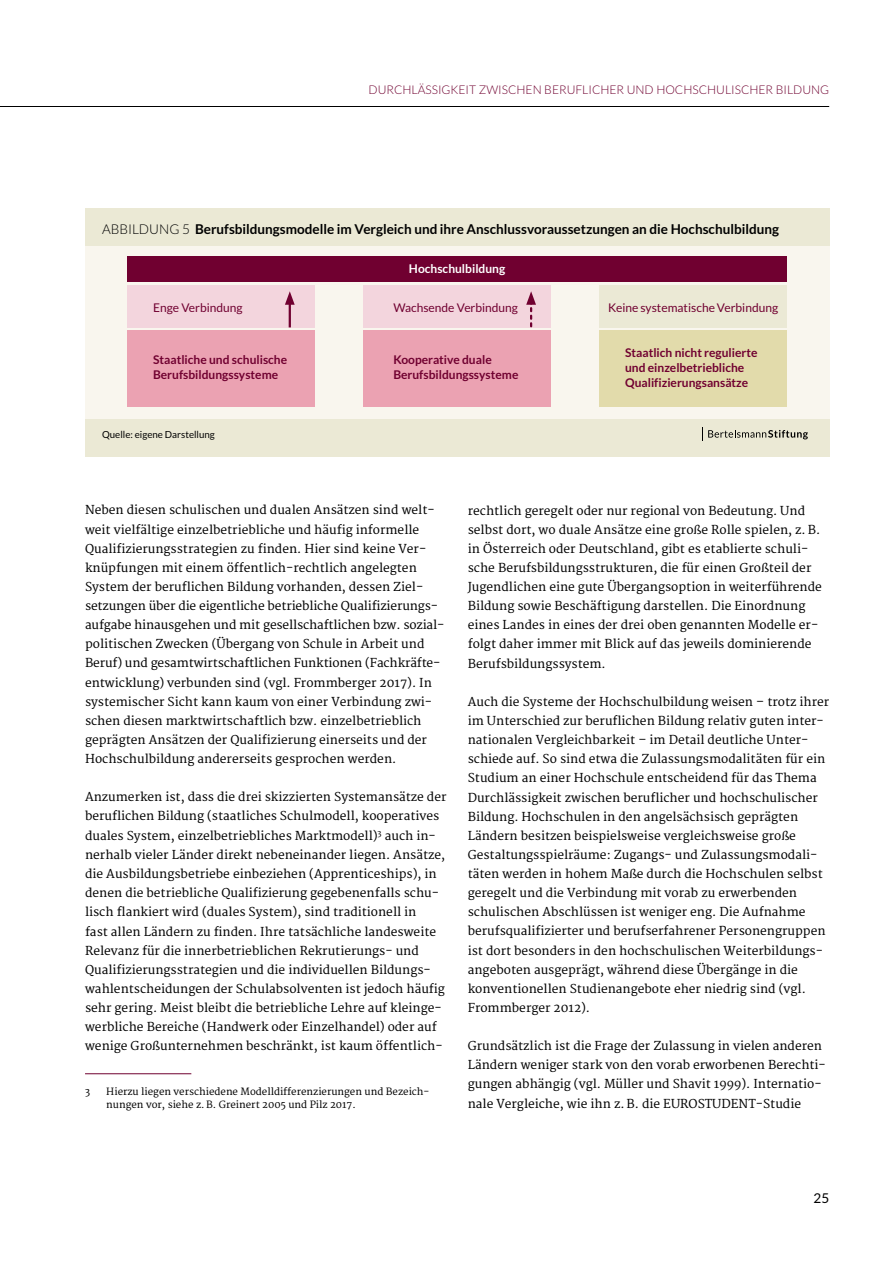
<style>
.page{position:relative;width:893px;height:1263px;background:#fff}
.page>*{position:absolute;margin:0;border:0;box-sizing:border-box;transform-origin:0 0}
.t1{font:700 13.5px "Lato";color:#000}
.t2{font:13.5px "Lato";color:#000}
.t3{font:12px/19.2px "Merriweather";color:#000}
.t4{font:700 12px/15px "Lato";color:#700030}
.t5{font:12px "Lato";color:#700030}
.t6{font:300 12px "Lato";color:#700030}
.t7{font:700 12px "Lato";color:#fff}
.t8{font:9.75px/12.8px "Merriweather";color:#000}
.t9{font:9.75px "Lato";color:#000}
.s1{font-weight:300}
</style>
<div class="page">
<hr style="left:0;top:106px;width:829px;height:1px;background:#000">
<div style="left:85px;top:208px;width:744px;height:249px;background:#ebe9d5"></div>
<div style="left:85px;top:247px;width:744px;height:172px;background:#f9f6ee"></div>
<hr style="left:85px;top:1073px;width:106px;height:1px;background:#700030">
<svg style="left:702px;top:427px;width:106px;height:13px"></svg>
<div style="left:128px;top:256px;width:659px;height:26px;background:#700030"></div>
<div style="left:364px;top:285px;width:187px;height:42px;background:#f3d5dd"></div>
<div style="left:364px;top:331px;width:187px;height:76px;background:#eba2b2"></div>
<svg style="left:526px;top:291px;width:10px;height:35px"></svg>
<div style="left:128px;top:285px;width:187px;height:42px;background:#f3d5dd"></div>
<hr style="left:289px;top:301px;width:2px;height:26px;background:#700030">
<svg style="left:285px;top:291px;width:10px;height:14px"></svg>
<div style="left:128px;top:331px;width:187px;height:76px;background:#eba2b2"></div>
<div style="left:600px;top:285px;width:187px;height:42px;background:#ebe9d5"></div>
<div style="left:600px;top:331px;width:187px;height:76px;background:#e2dbab"></div>
<p class="t6" style="left:369px;top:83px;width:82px">DURCHLÄSSIGKE</p>
<p class="t6" style="left:466px;top:83px;width:355px">IT ZWISCHEN BERUFLICHER UND HOCH-SCHULISCHER BILDUNG</p>
<p class="t1" style="left:102px;top:221px;width:678px"><span class="s1">ABBIL DU NG 5</span> Berufsbildungsmodelle im Vergleich und ihre Anschlussvoraussetzungen an die Hochschulbildung</p>
<p class="t7" style="left:409px;top:262px;width:98px">Hochschulbildung</p>
<p class="t5" style="left:153px;top:301px;width:91px">Enge Verbindung</p>
<p class="t5" style="left:393px;top:301px;width:126px">Wachsende Verbindung</p>
<p class="t5" style="left:608px;top:301px;width:172px">Keine systematische Verbindung</p>
<p class="t4" style="left:153px;top:352px;width:136px">Staatliche und schulische<br>Berufsbildungssysteme</p>
<p class="t4" style="left:625px;top:345px;width:134px">Staatlich nicht regulierte und einzelbetriebliche<br>Qualifizierungsansätze</p>
<p class="t4" style="left:393px;top:352px;width:127px">Kooperative duale<br>Berufsbildungssysteme</p>
<p class="t9" style="left:102px;top:429px;width:114px">Quelle: eigene Darstellung</p>
<p class="t3" style="left:85px;top:501px;width:361px">Neben diesen schulischen und dualen Ansätzen sind welt&shy;weit vielfältige einzelbetriebliche und häufig informelle Qualifizierungsstrategien zu finden. Hier sind keine Ver&shy;knüpfungen mit einem öffentlich-rechtlich angelegten System der beruflichen Bildung vorhanden, dessen Ziel&shy;setzungen über die eigentliche betriebliche Qualifizierungs&shy;aufgabe hinausgehen und mit gesellschaftlichen bzw. sozial&shy;politischen Zwecken (Übergang von Schule in Arbeit und Beruf) und gesamtwirtschaftlichen Funktionen (Fachkräfte&shy;entwicklung) verbunden sind (vgl. Frommberger 2017). In systemischer Sicht kann kaum von einer Verbindung zwi&shy;schen diesen marktwirtschaftlich bzw. einzelbetrieblich geprägten Ansätzen der Qualifizierung einerseits und der Hochschulbildung andererseits gesprochen werden.</p>
<p class="t3" style="left:85px;top:788px;width:363px">Anzumerken ist, dass die drei skizzierten Systemansätze der beruflichen Bildung (staatliches Schulmodell, kooperatives duales System, einzelbetriebliches Marktmodell)<sup>3</sup> auch in&shy;nerhalb vieler Länder direkt nebeneinander liegen. Ansätze, die Ausbildungsbetriebe einbeziehen (Apprenticeships), in denen die betriebliche Qualifizierung gegebenenfalls schu&shy;lisch flankiert wird (duales System), sind traditionell in<br>fast allen Ländern zu finden. Ihre tatsächliche landesweite Relevanz für die innerbetrieblichen Rekrutierungs- und Qualifizierungsstrategien und die individuellen Bildungs&shy;wahlentscheidungen der Schulabsolventen ist jedoch häufig sehr gering. Meist bleibt die betriebliche Lehre auf kleinge&shy;werbliche Bereiche (Handwerk oder Einzelhandel) oder auf wenige Großunternehmen beschränkt, ist kaum öffentlich-</p>
<p class="t8" style="left:85px;top:1085px;width:7px">3</p>
<p class="t8" style="left:106px;top:1085px;width:325px">Hierzu liegen verschiedene Modelldifferenzierungen und Bezeich&shy;nungen vor, siehe z. B. Greinert 2005 und Pilz 2017.</p>
<p class="t3" style="left:468px;top:501px;width:356px">rechtlich geregelt oder nur regional von Bedeutung. Und selbst dort, wo duale Ansätze eine große Rolle spielen, z. B. in Österreich oder Deutschland, gibt es etablierte schuli&shy;sche Berufsbildungsstrukturen, die für einen Großteil der Jugendlichen eine gute Übergangsoption in weiterführende Bildung sowie Beschäftigung darstellen. Die Einordnung eines Landes in eines der drei oben genannten Modelle er&shy;folgt daher immer mit Blick auf das jeweils dominierende Berufsbildungssystem.</p>
<p class="t3" style="left:468px;top:692px;width:363px">Auch die Systeme der Hochschulbildung weisen – trotz ihrer im Unterschied zur beruflichen Bildung relativ guten inter&shy;nationalen Vergleichbarkeit – im Detail deutliche Unter&shy;schiede auf. So sind etwa die Zulassungsmodalitäten für ein Studium an einer Hochschule entscheidend für das Thema Durchlässigkeit zwischen beruflicher und hochschulischer Bildung. Hochschulen in den angelsächsisch geprägten Ländern besitzen beispielsweise vergleichsweise große Gestaltungsspielräume: Zugangs- und Zulassungsmodali&shy;täten werden in hohem Maße durch die Hochschulen selbst geregelt und die Verbindung mit vorab zu erwerbenden schulischen Abschlüssen ist weniger eng. Die Aufnahme berufsqualifizierter und berufserfahrener Personengruppen ist dort besonders in den hochschulischen Weiterbildungs&shy;angeboten ausgeprägt, während diese Übergänge in die konventionellen Studienangebote eher niedrig sind (vgl.<br>Frommberger 2012).</p>
<p class="t3" style="left:468px;top:1037px;width:360px">Grundsätzlich ist die Frage der Zulassung in vielen anderen Ländern weniger stark von den vorab erworbenen Berechti&shy;gungen abhängig (vgl. Müller und Shavit 1999). Internatio&shy;nale Vergleiche, wie ihn z. B. die EUROSTUDENT-Studie</p>
<p class="t2" style="left:813px;top:1191px;width:17px">25</p>
</div>
